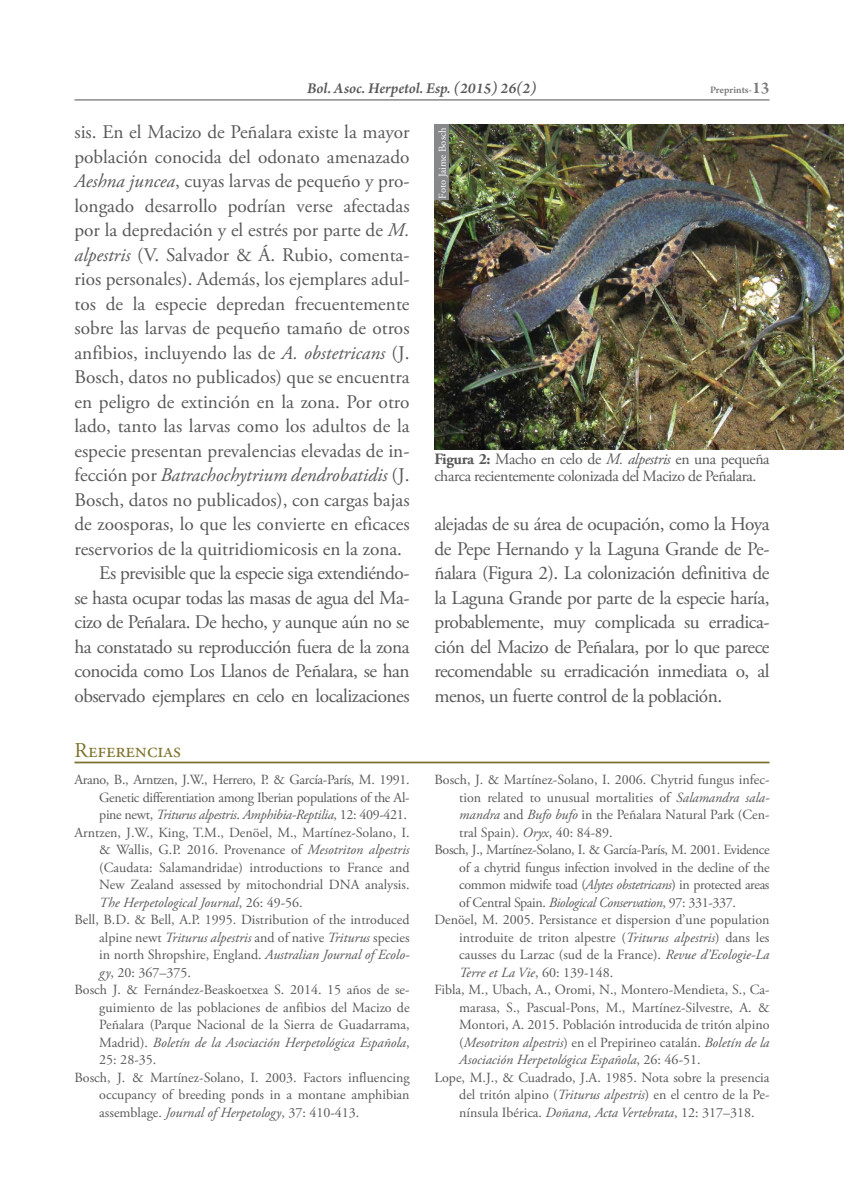
<style>
.page{position:relative;width:844px;height:1191px;background:#fff}
.page>*{position:absolute;margin:0;border:0;box-sizing:border-box;transform-origin:0 0}
.t1{font:21px "Adobe Garamond Pro";color:#7e732c}
.t2{font:19.25px/24.5px "Adobe Garamond Pro";color:#58585a;text-align:justify}
.t3{font:19.25px "Adobe Garamond Pro";letter-spacing:-.025em;color:#58585a}
.t4{font:italic 19.25px "Adobe Garamond Pro";color:#58585a}
.t5{font:15.75px/17.5px "Adobe Garamond Pro";letter-spacing:-.025em;color:#58585a}
.t6{font:italic 600 15.75px "Arno Pro";color:#58585a}
.t7{font:14px "Adobe Garamond Pro";color:#58585a}
.t8{font:14px "Adobe Garamond Pro";letter-spacing:-.025em;color:#58585a}
.t9{font:italic 14px "Adobe Garamond Pro";color:#58585a}
.t10{font:italic 14px "Adobe Garamond Pro";letter-spacing:-.025em;color:#58585a}
.t11{font:10.5px "Adobe Garamond Pro";color:#fff}
.t12{font:600 10.5px "Arno Pro";color:#58585a}
.s1{font-size:17.5px}
.s2{font-style:italic}
.s3{font-style:normal}
.s4{font-weight:700}
</style>
<div class="page">
<hr style="left:74px;top:99px;width:695px;height:2px;background:#58585a">
<img style="left:434px;top:124px;width:409px;height:326px">
<hr style="left:74px;top:761px;width:695px;height:2px;background:#7e732c">
<div style="left:434px;top:124px;width:15px;height:76px;background:#87888a"></div>
<p class="t6" style="left:307px;top:79px;width:231px">Bol. Asoc. Herpetol. Esp. (2015) 26(2)</p>
<p class="t12" style="left:709px;top:84px;width:61px">Preprints-<span class="s1">13</span></p>
<h2 class="t2" style="left:74px;top:120px;width:336px">sis. En el Macizo de Peñalara existe la mayor</h2>
<h2 class="t2" style="left:74px;top:145px;width:336px">población conocida del odonato amenazado</h2>
<h2 class="t2" style="left:74px;top:169px;width:336px"><span class="s2">Aeshna juncea</span>, cuyas larvas de pequeño y pro-</h2>
<h2 class="t2" style="left:74px;top:194px;width:336px">longado desarrollo podrían verse afectadas</h2>
<h2 class="t2" style="left:74px;top:218px;width:336px">por la depredación y el estrés por parte de <span class="s2">M.</span></h2>
<h2 class="t2" style="left:74px;top:243px;width:336px"><span class="s2">alpestris</span> (V. Salvador &amp; Á. Rubio, comenta-</h2>
<h2 class="t2" style="left:74px;top:267px;width:336px">rios personales). Además, los ejemplares adul-</h2>
<h2 class="t2" style="left:74px;top:292px;width:336px">tos de la especie depredan frecuentemente</h2>
<h2 class="t2" style="left:74px;top:316px;width:336px">sobre las larvas de pequeño tamaño de otros</h2>
<h2 class="t2" style="left:74px;top:341px;width:336px">anfibios, incluyendo las de <span class="s2">A. obstetricans</span> (J.</h2>
<h2 class="t2" style="left:74px;top:365px;width:337px">Bosch, datos no publicados) que se encuentra</h2>
<h2 class="t2" style="left:74px;top:390px;width:336px">en peligro de extinción en la zona. Por otro</h2>
<h2 class="t2" style="left:74px;top:414px;width:337px">lado, tanto las larvas como los adultos de la</h2>
<h2 class="t2" style="left:74px;top:439px;width:336px">especie presentan prevalencias elevadas de in-</h2>
<h2 class="t4" style="left:74px;top:463px;width:336px"><span class="s3">fección por</span> Batrachochytrium dendrobatidis <span class="s3">(J.</span></h2>
<h2 class="t2" style="left:74px;top:488px;width:336px">Bosch, datos no publicados), con cargas bajas</h2>
<h2 class="t2" style="left:74px;top:512px;width:336px">de zoosporas, lo que les convierte en eficaces</h2>
<h2 class="t2" style="left:74px;top:537px;width:329px">reservorios de la quitridiomicosis en la zona.</h2>
<h2 class="t3" style="left:99px;top:561px;width:312px">Es previsible que la especie siga extendiéndo-</h2>
<h2 class="t3" style="left:74px;top:586px;width:336px">se hasta ocupar todas las masas de agua del Ma-</h2>
<h2 class="t3" style="left:74px;top:610px;width:336px">cizo de Peñalara. De hecho, y aunque aún no se</h2>
<h2 class="t3" style="left:74px;top:635px;width:336px">ha constatado su reproducción fuera de la zona</h2>
<h2 class="t3" style="left:74px;top:659px;width:336px">conocida como Los Llanos de Peñalara, se han</h2>
<h2 class="t3" style="left:74px;top:684px;width:336px">observado ejemplares en celo en localizaciones</h2>
<p class="t11" style="left:436px;top:198px;width:73px;rotate:-90deg">Foto Jaime Bosch</p>
<p class="t5" style="left:434px;top:450px;width:337px"><span class="s4">Figura 2:</span> Macho en celo de <span class="s2">M. alpestris</span> en una pequeña charca recientemente colonizada del Macizo de Peñalara.</p>
<p class="t2" style="left:434px;top:512px;width:337px">alejadas de su área de ocupación, como la Hoya de Pepe Hernando y la Laguna Grande de Pe&shy;ñalara (Figura 2). La colonización definitiva de la Laguna Grande por parte de la especie haría, probablemente, muy complicada su erradica&shy;ción del Macizo de Peñalara, por lo que parece recomendable su erradicación inmediata o, al menos, un fuerte control de la población.</p>
<h1 class="t1" style="left:74px;top:737px;width:108px">Referencias</h1>
<p class="t8" style="left:74px;top:771px;width:336px">Arano, B., Arntzen, J.W., Herrero, P. &amp; García-París, M. 1991.</p>
<p class="t8" style="left:99px;top:789px;width:312px">Genetic differentiation among Iberian populations of the Al-</p>
<p class="t10" style="left:99px;top:806px;width:309px"><span class="s3">pine newt,</span> Triturus alpestris<span class="s3">.</span> Amphibia-Reptilia<span class="s3">, 12: 409-421.</span></p>
<p class="t7" style="left:74px;top:824px;width:336px">Arntzen, J.W., King, T.M., Denöel, M., Martínez-Solano, I.</p>
<p class="t7" style="left:99px;top:841px;width:312px">&amp; Wallis, G.P. 2016. Provenance of <span class="s2">Mesotriton alpestris</span></p>
<p class="t7" style="left:99px;top:859px;width:312px">(Caudata: Salamandridae) introductions to France and</p>
<p class="t7" style="left:99px;top:876px;width:312px">New Zealand assessed by mitochondrial DNA analysis.</p>
<p class="t9" style="left:99px;top:894px;width:205px">The Herpetological Journal<span class="s3">, 26: 49-56.</span></p>
<p class="t7" style="left:74px;top:911px;width:336px">Bell, B.D. &amp; Bell, A.P. 1995. Distribution of the introduced</p>
<p class="t7" style="left:99px;top:929px;width:312px">alpine newt <span class="s2">Triturus alpestris</span> and of native <span class="s2">Triturus</span> species</p>
<p class="t7" style="left:99px;top:946px;width:312px">in north Shropshire, England. <span class="s2">Australian Journal of Ecolo-</span></p>
<p class="t7" style="left:99px;top:964px;width:93px"><span class="s2">gy</span>, 20: 367–375.</p>
<p class="t7" style="left:74px;top:981px;width:336px">Bosch J. &amp; Fernández-Beaskoetxea S. 2014. 15 años de se-</p>
<p class="t7" style="left:99px;top:999px;width:312px">guimiento de las poblaciones de anfibios del Macizo de</p>
<p class="t7" style="left:99px;top:1016px;width:312px">Peñalara (Parque Nacional de la Sierra de Guadarrama,</p>
<p class="t9" style="left:99px;top:1034px;width:312px"><span class="s3">Madrid).</span> Boletín de la Asociación Herpetológica Española<span class="s3">,</span></p>
<p class="t7" style="left:99px;top:1051px;width:58px">25: 28-35.</p>
<p class="t7" style="left:74px;top:1069px;width:336px">Bosch, J. &amp; Martínez-Solano, I. 2003. Factors influencing</p>
<p class="t7" style="left:99px;top:1086px;width:312px">occupancy of breeding ponds in a montane amphibian</p>
<p class="t7" style="left:99px;top:1104px;width:261px">assemblage. <span class="s2">Journal of Herpetology</span>, 37: 410-413.</p>
<p class="t7" style="left:434px;top:771px;width:336px">Bosch, J. &amp; Martínez-Solano, I. 2006. Chytrid fungus infec-</p>
<p class="t7" style="left:459px;top:789px;width:312px">tion related to unusual mortalities of <span class="s2">Salamandra sala-</span></p>
<p class="t7" style="left:459px;top:806px;width:312px"><span class="s2">mandra</span> and <span class="s2">Bufo bufo</span> in the Peñalara Natural Park (Cen-</p>
<p class="t7" style="left:459px;top:824px;width:155px">tral Spain). <span class="s2">Oryx</span>, 40: 84-89.</p>
<p class="t8" style="left:434px;top:841px;width:336px">Bosch, J., Martínez-Solano, I. &amp; García-París, M. 2001. Evidence</p>
<p class="t8" style="left:459px;top:859px;width:312px">of a chytrid fungus infection involved in the decline of the</p>
<p class="t8" style="left:459px;top:876px;width:312px">common midwife toad (<span class="s2">Alytes obstetricans</span>) in protected areas</p>
<p class="t8" style="left:459px;top:894px;width:278px">of Central Spain. <span class="s2">Biological Conservation</span>, 97: 331-337.</p>
<p class="t7" style="left:434px;top:911px;width:336px">Denöel, M. 2005. Persistance et dispersion d’une population</p>
<p class="t7" style="left:459px;top:929px;width:312px">introduite de triton alpestre (<span class="s2">Triturus alpestris</span>) dans les</p>
<p class="t7" style="left:459px;top:946px;width:312px">causses du Larzac (sud de la France). <span class="s2">Revue d’Ecologie-La</span></p>
<p class="t9" style="left:459px;top:964px;width:155px">Terre et La Vie<span class="s3">, 60: 139-148.</span></p>
<p class="t7" style="left:434px;top:981px;width:336px">Fibla, M., Ubach, A., Oromi, N., Montero-Mendieta, S., Ca-</p>
<p class="t7" style="left:459px;top:999px;width:312px">marasa, S., Pascual-Pons, M., Martínez-Silvestre, A. &amp;</p>
<p class="t7" style="left:459px;top:1016px;width:312px">Montori, A. 2015. Población introducida de tritón alpino</p>
<p class="t9" style="left:459px;top:1034px;width:312px"><span class="s3">(</span>Mesotriton alpestris<span class="s3">) en el Prepirineo catalán.</span> Boletín de la</p>
<p class="t9" style="left:459px;top:1051px;width:243px">Asociación Herpetológica Española<span class="s3">, 26: 46-51.</span></p>
<p class="t7" style="left:434px;top:1069px;width:336px">Lope, M.J., &amp; Cuadrado, J.A. 1985. Nota sobre la presencia</p>
<p class="t7" style="left:459px;top:1086px;width:312px">del tritó n alpino (<span class="s2">Triturus alpestris</span>) en el centro de la Pe-</p>
<p class="t7" style="left:459px;top:1104px;width:297px">nínsula Ibérica. <span class="s2">Doñana, Acta Vertebrata</span>, 12: 317–318.</p>
</div>
